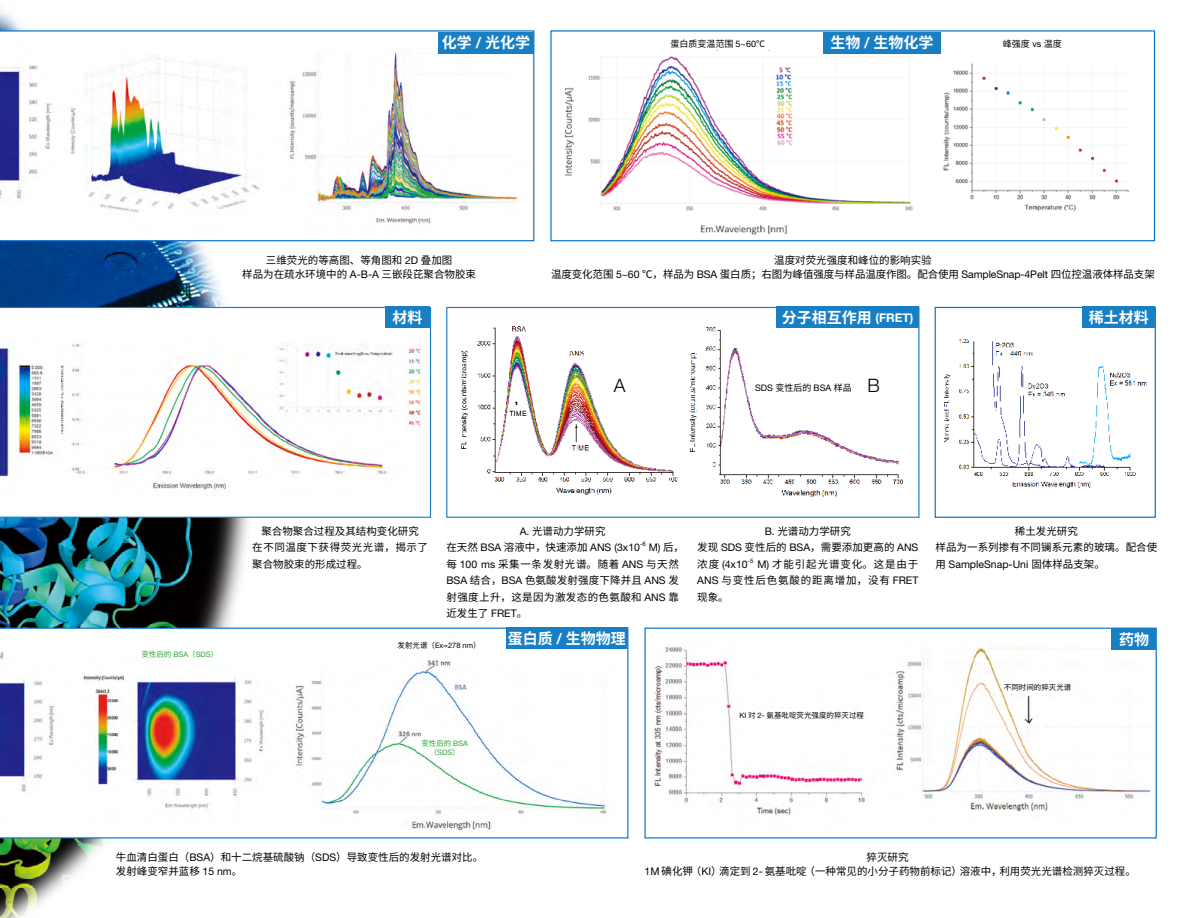
<style>
.page{position:relative;width:1188px;height:918px;background:#fff}
.page>*{position:absolute;margin:0;border:0;box-sizing:border-box;transform-origin:0 0}
.t1{font:300 18.45px "Helvetica Neue LT Std";color:#000}
.t2{font:700 15px "Source Han Sans CN";color:#fff}
.t3{font:10.5px/16.5px "Source Han Sans CN";color:#000;text-align:center}
.t4{font:10.5px "Helvetica Neue LT Pro";color:#000}
.t5{font:9px "Source Han Sans CN";color:#000}
.t6{font:9px "Helvetica Neue LT Pro";color:#000}
.t7{font:7.5px "Source Han Sans CN";color:#000}
.t8{font:7.5px "Source Han Sans CN";color:#2aa738}
.t9{font:7.5px "Helvetica Neue LT Pro";color:#000}
.t10{font:7.5px "Helvetica Neue LT Pro";color:#2aa738}
.t11{font:6.15px "Helvetica Neue LT Pro";color:#000}
.s1{font-family:"Helvetica Neue LT Std"}
.s2{font-family:"Helvetica Neue LT Pro"}
.s3{font-family:"Helvetica Neue LT Std";font-size:12px}
.s4{font-family:"Source Han Sans CN"}
</style>
<div class="page">
<img style="left:0;top:8px;width:543px;height:910px">
<svg style="left:0;top:307px;width:431px;height:211px"></svg>
<img style="left:0;top:340px;width:60px;height:159px">
<svg style="left:0;top:628px;width:628px;height:211px"></svg>
<img style="left:564px;top:50px;width:572px;height:184px">
<div style="left:550px;top:30px;width:605px;height:211px;border:1px solid #0070ce"></div>
<img style="left:944px;top:339px;width:203px;height:149px">
<div style="left:935px;top:307px;width:221px;height:211px;border:1px solid #0070ce"></div>
<svg style="left:0;top:30px;width:534px;height:211px"></svg>
<img style="left:654px;top:640px;width:495px;height:176px">
<div style="left:447px;top:307px;width:472px;height:210px;background:#fff"></div>
<img style="left:461px;top:315px;width:442px;height:182px">
<div style="left:446px;top:307px;width:474px;height:211px;border:1px solid #187fc4"></div>
<div style="left:401px;top:639px;width:107px;height:13px;background:#fff"></div>
<div style="left:140px;top:639px;width:107px;height:13px;background:#fff"></div>
<div style="left:139px;top:647px;width:108px;height:12px;background:#fff"></div>
<div style="left:417px;top:738px;width:47px;height:12px;background:#fff"></div>
<div style="left:736px;top:710px;width:126px;height:12px;background:#fff"></div>
<div style="left:1004px;top:680px;width:60px;height:13px;background:#fff"></div>
<div style="left:755px;top:383px;width:112px;height:22px;background:#fff"></div>
<div style="left:438px;top:32px;width:96px;height:21px;background:#187fc4"></div>
<div style="left:385px;top:307px;width:44px;height:21px;background:#187fc4"></div>
<div style="left:1112px;top:628px;width:44px;height:21px;background:#187fc4"></div>
<div style="left:777px;top:307px;width:142px;height:21px;background:#187fc4"></div>
<div style="left:1083px;top:307px;width:72px;height:21px;background:#187fc4"></div>
<div style="left:506px;top:628px;width:122px;height:21px;background:#187fc4"></div>
<div style="left:823px;top:32px;width:118px;height:21px;background:#187fc4"></div>
<h2 class="t2" style="left:442px;top:34px;width:90px">化学 <span class="s1">/</span> 光化学</h2>
<p class="t5" style="left:670px;top:38px;width:96px">蛋白质变温范围 <span class="s2">5~60</span>℃</p>
<h2 class="t2" style="left:830px;top:34px;width:105px">生物 <span class="s1">/</span> 生物化学</h2>
<p class="t5" style="left:1003px;top:38px;width:61px">峰强度 <span class="s2">vs</span> 温度</p>
<p class="t3" style="left:242px;top:254px;width:235px;line-height:13.5px">三维荧光的等高图、等角图和 <span class="s2">2D</span> 叠加图<br>样品为在疏水环境中的 <span class="s2">A-B-A</span> 三嵌段芘聚合物胶束</p>
<h2 class="t2" style="left:392px;top:309px;width:31px">材料</h2>
<p class="t3" style="left:551px;top:254px;width:605px;line-height:13.5px">温度对荧光强度和峰位的影响实验<br>温度变化范围 <span class="s2">5~60</span> ℃，样品为 <span class="s2">BSA</span> 蛋白质；右图为峰值强度与样品温度作图。配合使用 <span class="s2">SampleSnap-4Pelt</span> 四位控温液体样品支架</p>
<h2 class="t2" style="left:782px;top:309px;width:133px">分子相互作用 <span class="s3">(FRET)</span></h2>
<h2 class="t2" style="left:1089px;top:309px;width:61px">稀土材料</h2>
<h1 class="t1" style="left:614px;top:374px;width:13px">A</h1>
<h1 class="t1" style="left:867px;top:374px;width:14px">B</h1>
<p class="t6" style="left:755px;top:382px;width:98px">SDS <span class="s4">变性后的</span> BSA <span class="s4">样品</span></p>
<p class="t8" style="left:141px;top:650px;width:78px">变性后的 <span class="s2">BSA</span>（<span class="s2">SDS</span>）</p>
<p class="t3" style="left:252px;top:523px;width:177px;text-align:left;text-indent:9px">聚合物聚合过程及其结构变化研究在不同温度下获得荧光光谱，揭示了聚合物胶束的形成过程。</p>
<p class="t3" style="left:446px;top:523px;width:195px;text-align:left;text-indent:73px"><span class="s2">A.</span> 光谱动力学研究<br>在天然 <span class="s2">BSA</span> 溶液中，快速添加 <span class="s2">ANS (3x10</span></p>
<p class="t11" style="left:640px;top:540px;width:7px">-6</p>
<p class="t4" style="left:649px;top:541px;width:37px">M) <span class="s4">后，</span></p>
<p class="t3" style="left:446px;top:556px;width:234px;text-align:justify">每 <span class="s2">100 ms</span> 采集一条发射光谱。随着 <span class="s2">ANS</span> 与天然<span class="s2">BSA</span> 结合，<span class="s2">BSA</span> 色氨酸发射强度下降并且 <span class="s2">ANS</span> 发射强度上升，这是因为激发态的色氨酸和 <span class="s2">ANS</span> 靠近发生了 <span class="s2">FRET</span>。</p>
<p class="t9" style="left:398px;top:640px;width:85px"><span class="s4">发射光谱（</span>Ex=278 nm<span class="s4">）</span></p>
<h2 class="t2" style="left:508px;top:630px;width:120px">蛋白质 <span class="s1">/</span> 生物物理</h2>
<p class="t8" style="left:421px;top:739px;width:48px">变性后的 <span class="s2">BSA</span></p>
<p class="t10" style="left:430px;top:748px;width:31px"><span class="s4">（</span>SDS<span class="s4">）</span></p>
<p class="t3" style="left:697px;top:523px;width:223px"><span class="s2">B.</span> 光谱动力学研究<br>发现 <span class="s2">SDS</span> 变性后的 <span class="s2">BSA</span>，需要添加更高的 <span class="s2">ANS</span></p>
<p class="t4" style="left:697px;top:558px;width:52px"><span class="s4">浓度</span> (4x10</p>
<p class="t11" style="left:748px;top:557px;width:7px">-5</p>
<p class="t3" style="left:697px;top:556px;width:223px;text-align:justify;text-indent:60px"><span class="s2">M)</span> 才能引起光谱变化。这是由于<span class="s2">ANS</span> 与变性后色氨酸的距离增加，没有 <span class="s2">FRET</span>现象。</p>
<p class="t7" style="left:739px;top:711px;width:126px"><span class="s2">KI</span> 对 <span class="s2">2-</span> 氨基吡啶荧光强度的猝灭过程</p>
<p class="t3" style="left:935px;top:523px;width:223px">稀土发光研究<br>样品为一系列掺有不同镧系元素的玻璃。配合使</p>
<p class="t4" style="left:935px;top:558px;width:171px"><span class="s4">用</span> SampleSnap-Uni <span class="s4">固体样品支架。</span></p>
<p class="t7" style="left:1004px;top:683px;width:69px">不同时间的猝灭光谱</p>
<h2 class="t2" style="left:1119px;top:631px;width:31px">药物</h2>
<p class="t3" style="left:116px;top:851px;width:369px;line-height:13.5px;text-align:left">牛血清白蛋白（<span class="s2">BSA</span>）和十二烷基硫酸钠（<span class="s2">SDS</span>）导致变性后的发射光谱对比。发射峰变窄并蓝移 <span class="s2">15 nm</span>。</p>
<p class="t3" style="left:645px;top:851px;width:493px;line-height:13.5px">猝灭研究<br><span class="s2">1M</span> 碘化钾（<span class="s2">KI</span>）滴定到 <span class="s2">2-</span> 氨基吡啶（一种常见的小分子药物前标记）溶液中，利用荧光光谱检测猝灭过程。</p>
</div>
